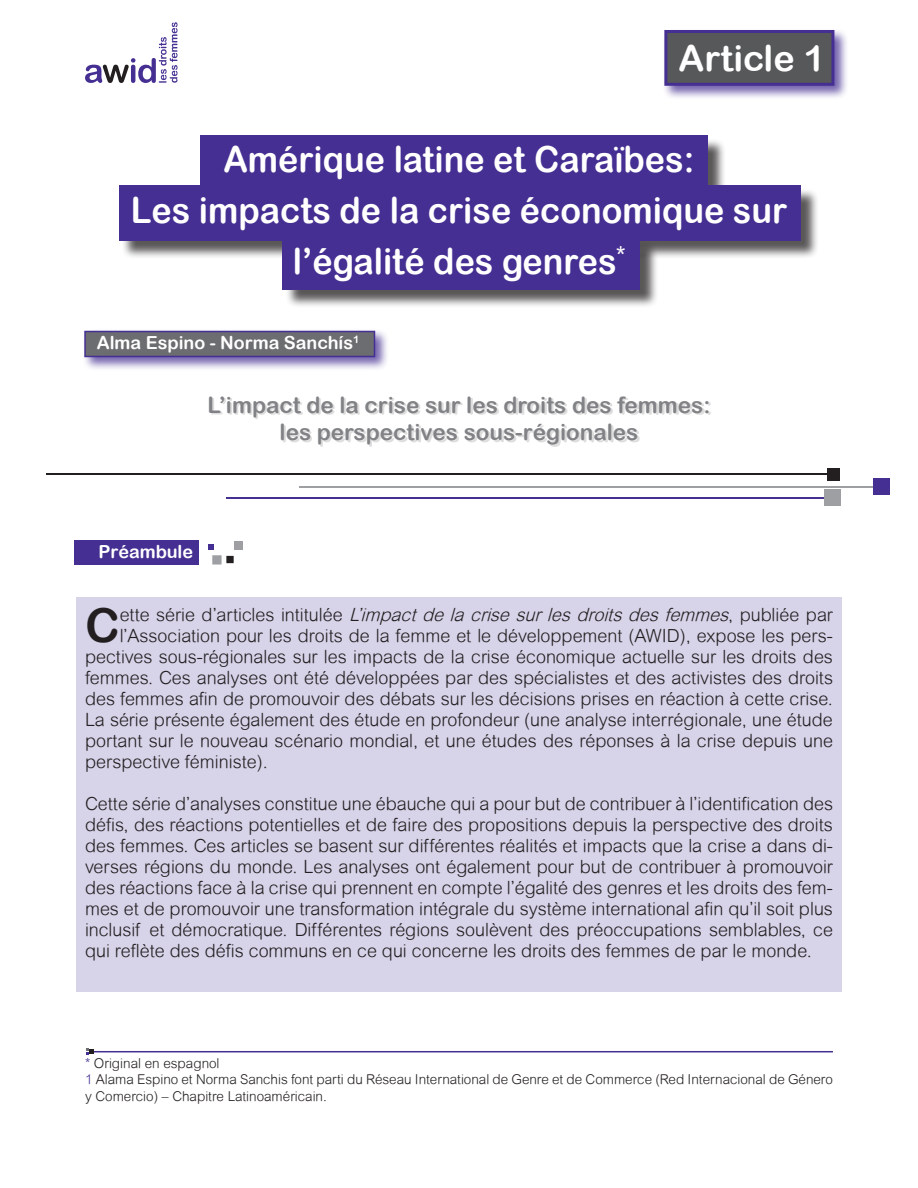
<style>
.page{position:relative;width:918px;height:1188px;background:#fff}
.page>*{position:absolute;margin:0;border:0;box-sizing:border-box;transform-origin:0 0}
.BODYBRIEFS{font:46.8px "Arial Rounded MT Bold";color:#231f20}
.t1{font:36px/51px "Arial Rounded MT Bold";color:#fff;text-align:center;scale:.95 1}
.t2{font:36px "Arial Rounded MT Bold";color:#fff}
.t3{font:22.5px "Arial Rounded MT Bold";color:#808285}
.BODYBRIEFS-2{font:300 18px/21px "Arial Rounded MT";color:#231f20;text-align:justify}
.t4{font:18px "Arial Rounded MT Bold";color:#fff}
.PIE_DE_PAGINA{font:300 13.5px/16.5px "Arial Rounded MT";color:#231f20}
.s1{font-style:italic}
.s2{color:#452f92}
</style>
<div class="page">
<div style="left:203px;top:138px;width:530px;height:75px;background:#231f20;opacity:.75"></div>
<div style="left:201px;top:136px;width:507px;height:52px;background:#452f92"></div>
<div style="left:121px;top:188px;width:704px;height:77px;background:#231f20;opacity:.75"></div>
<div style="left:119px;top:185px;width:682px;height:56px;background:#452f92"></div>
<div style="left:662px;top:28px;width:193px;height:78px;background:#452f92;opacity:.75"></div>
<div style="left:664px;top:30px;width:170px;height:56px;background:#57585a;border:3px solid #452f92"></div>
<div style="left:77px;top:597px;width:765px;height:395px;background:#d7d3e9"></div>
<div style="left:82px;top:329px;width:313px;height:49px;background:#452f92;opacity:.75"></div>
<div style="left:84px;top:331px;width:291px;height:26px;background:#6c6d70;border:2px solid #452f92"></div>
<div style="left:74px;top:540px;width:125px;height:25px;background:#452f92"></div>
<hr style="left:94px;top:1051px;width:739px;height:1px;background:#452f92">
<svg style="left:86px;top:1048px;width:8px;height:6px"></svg>
<div style="left:211px;top:398px;width:707px;height:63px;background:#231f20;opacity:.15"></div>
<svg style="left:85px;top:22px;width:93px;height:61px"></svg>
<hr style="left:227px;top:497px;width:606px;height:2px;background:#452f92">
<hr style="left:300px;top:486px;width:578px;height:2px;background:#9d9fa2">
<hr style="left:47px;top:473px;width:787px;height:2px;background:#231f20">
<div style="left:827px;top:469px;width:13px;height:12px;background:#231f20"></div>
<div style="left:825px;top:490px;width:16px;height:16px;background:#9d9fa2"></div>
<div style="left:873px;top:478px;width:17px;height:17px;background:#452f92"></div>
<div style="left:234px;top:541px;width:9px;height:9px;background:#9d9fa2"></div>
<div style="left:226px;top:556px;width:8px;height:7px;background:#231f20"></div>
<div style="left:212px;top:555px;width:10px;height:10px;background:#9d9fa2"></div>
<svg style="left:209px;top:544px;width:5px;height:6px"></svg>
<div style="left:285px;top:240px;width:380px;height:75px;background:#231f20;opacity:.75"></div>
<div style="left:283px;top:238px;width:357px;height:52px;background:#452f92"></div>
<p class="t2" style="left:679px;top:37px;width:148px">Article 1</p>
<p class="t1" style="left:223px;top:133px;width:497px">Amérique latine et Caraïbes:</p>
<p class="t1" style="left:131px;top:184px;width:692px">Les impacts de la crise économique sur l’égalité des genres<sup>*</sup></p>
<p class="t4" style="left:97px;top:332px;width:264px">Alma Espino - Norma Sanchís<sup>1</sup></p>
<p class="t3" style="left:208px;top:392px;width:504px">L’impact de la crise sur les droits des femmes:</p>
<p class="t3" style="left:280px;top:419px;width:360px">les perspectives sous-régionales</p>
<p class="t4" style="left:99px;top:541px;width:96px">Préambule</p>
<p class="BODYBRIEFS" style="left:85px;top:598px;width:36px">C</p>
<p class="BODYBRIEFS-2" style="left:120px;top:604px;width:715px">ette série d’articles intitulée <span class="s1">L’impactdelacrisesurlesdroitsdesfemmes</span>, publiée par</p>
<p class="BODYBRIEFS-2" style="left:120px;top:625px;width:715px">l’Association pour les droits de la femme et le développement (AWID), expose les pers-</p>
<p class="BODYBRIEFS-2" style="left:85px;top:646px;width:749px">pectives sous-régionales sur les impacts de la crise économique actuelle sur les droits des</p>
<p class="BODYBRIEFS-2" style="left:85px;top:667px;width:750px">femmes. Ces analyses ont été développées par des spécialistes et des activistes des droits</p>
<p class="BODYBRIEFS-2" style="left:85px;top:688px;width:749px">des femmes afin de promouvoir des débats sur les décisions prises en réaction à cette crise.</p>
<p class="BODYBRIEFS-2" style="left:85px;top:709px;width:749px">La série présente également des étude en profondeur (une analyse interrégionale, une étude</p>
<p class="BODYBRIEFS-2" style="left:85px;top:730px;width:750px">portant sur le nouveau scénario mondial, et une études des réponses à la crise depuis une</p>
<p class="BODYBRIEFS-2" style="left:85px;top:751px;width:184px">perspective féministe).</p>
<p class="BODYBRIEFS-2" style="left:85px;top:793px;width:750px">Cette série d’analyses constitue une ébauche qui a pour but de contribuer à l’identification des défis, des réactions potentielles et de faire des propositions depuis la perspective des droits des femmes. Ces articles se basent sur différentes réalités et impacts que la crise a dans di&shy;verses régions du monde. Les analyses ont également pour but de contribuer à promouvoir des réactions face à la crise qui prennent en compte l’égalité des genres et les droits des fem&shy;mes et de promouvoir une transformation intégrale du système international afin qu’il soit plus inclusif et démocratique. Différentes régions soulèvent des préoccupations semblables, ce qui reflète des défis communs en ce qui concerne les droits des femmes de par le monde.</p>
<p class="PIE_DE_PAGINA" style="left:85px;top:1054px;width:136px"><span class="s2">*</span> Original en espagnol</p>
<p class="PIE_DE_PAGINA" style="left:85px;top:1071px;width:749px"><span class="s2">1</span> Alama Espino et Norma Sanchis font parti du Réseau International de Genre et de Commerce (Red Internacional de Género y Comercio) – Chapitre Latinoaméricain.</p>
</div>
